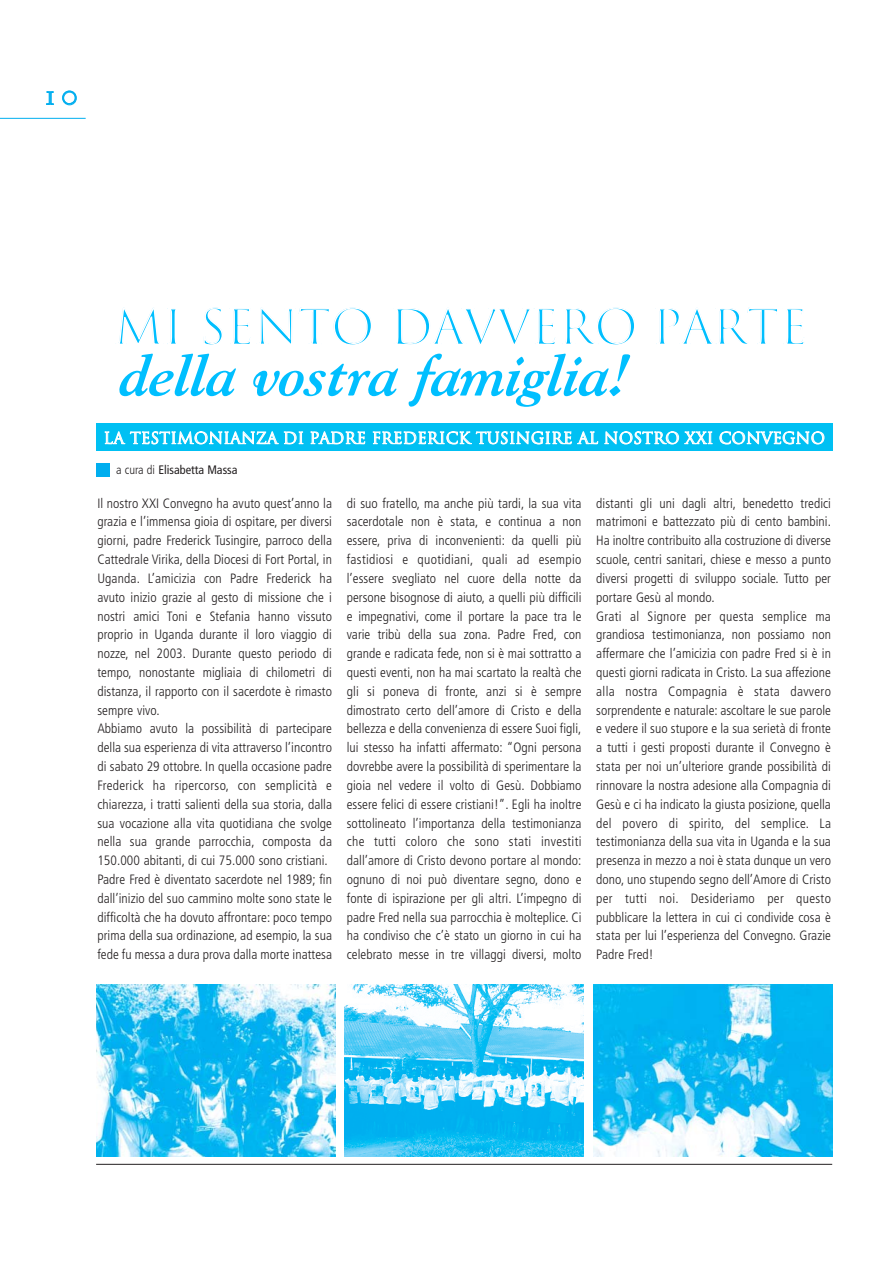
<style>
.page{position:relative;width:893px;height:1263px;background:#fff}
.page>*{position:absolute;margin:0;border:0;box-sizing:border-box;transform-origin:0 0}
.t1{font:italic 700 57.75px "Goudy";color:#00bfff}
.t2{font:47.4px "Trajan";letter-spacing:-.02em;color:#00bfff}
.t3{font:30.75px "Democratica";color:#00aeef}
.t4{font:15.6px "Trajan";letter-spacing:.005em;color:#fff}
.t5{font:300 condensed 13.5px/18.8px "Frutiger";letter-spacing:.005em;color:#231f20}
.t6{font:condensed 12.3px "Frutiger";color:#231f20}
.s1{font-weight:300}
</style>
<div class="page">
<hr style="left:96px;top:1164px;width:736px;height:1px;background:#231f20">
<hr style="left:0;top:118px;width:86px;height:1px;background:#00aeef">
<div style="left:96px;top:423px;width:736px;height:28px;background:#00c0f3"></div>
<img style="left:96px;top:985px;width:239px;height:171px">
<img style="left:593px;top:985px;width:239px;height:172px">
<img style="left:344px;top:985px;width:239px;height:172px">
<div style="left:96px;top:463px;width:13px;height:14px;background:#00aeef"></div>
<p class="t3" style="left:44px;top:84px;width:36px">10</p>
<p class="t2" style="left:114px;top:300px;width:695px">MI SENTO DAVVERO PARTE</p>
<p class="t1" style="left:118px;top:354px;width:520px">della vostra famiglia!</p>
<p class="t4" style="left:104px;top:429px;width:723px">LA TESTIMONIANZA DI PADRE FREDERICK TUSINGIRE AL NOSTRO XXI CONVEGNO</p>
<p class="t6" style="left:116px;top:464px;width:123px"><span class="s1">a cura di</span> Elisabetta Massa</p>
<p class="t5" style="left:97px;top:495px;width:236px">Il nostro XXI Convegno ha avuto quest’anno la grazia e l’immensa gioia di ospitare, per diversi giorni, padre Frederick Tusingire, parroco della Cattedrale Virika, della Diocesi di Fort Portal, in Uganda. L’amicizia con Padre Frederick ha avuto inizio grazie al gesto di missione che i nostri amici Toni e Stefania hanno vissuto proprio in Uganda durante il loro viaggio di nozze, nel 2003. Durante questo periodo di tempo, nonostante migliaia di chilometri di distanza, il rapporto con il sacerdote è rimasto sempre vivo.<br>Abbiamo avuto la possibilità di partecipare della sua esperienza di vita attraverso l’incontro di sabato 29 ottobre. In quella occasione padre Frederick ha ripercorso, con semplicità e chiarezza, i tratti salienti della sua storia, dalla sua vocazione alla vita quotidiana che svolge nella sua grande parrocchia, composta da 150.000 abitanti, di cui 75.000 sono cristiani.<br>Padre Fred è diventato sacerdote nel 1989; fin dall’inizio del suo cammino molte sono state le difficoltà che ha dovuto affrontare: poco tempo prima della sua ordinazione, ad esempio, la sua fede fu messa a dura prova dalla morte inattesa</p>
<p class="t5" style="left:347px;top:495px;width:236px;text-align:justify">di suo fratello, ma anche più tardi, la sua vita sacerdotale non è stata, e continua a non essere, priva di inconvenienti: da quelli più fastidiosi e quotidiani, quali ad esempio l’essere svegliato nel cuore della notte da persone bisognose di aiuto, a quelli più difficili e impegnativi, come il portare la pace tra le varie tribù della sua zona. Padre Fred, con grande e radicata fede, non si è mai sottratto a questi eventi, non ha mai scartato la realtà che gli si poneva di fronte, anzi si è sempre dimostrato certo dell’amore di Cristo e della bellezza e della convenienza di essere Suoi figli, lui stesso ha infatti affermato: “Ogni persona dovrebbe avere la possibilità di sperimentare la gioia nel vedere il volto di Gesù. Dobbiamo essere felici di essere cristiani!”. Egli ha inoltre sottolineato l’importanza della testimonianza che tutti coloro che sono stati investiti dall’amore di Cristo devono portare al mondo: ognuno di noi può diventare segno, dono e fonte di ispirazione per gli altri. L’impegno di padre Fred nella sua parrocchia è molteplice. Ci ha condiviso che c’è stato un giorno in cui ha celebrato messe in tre villaggi diversi, molto</p>
<p class="t5" style="left:596px;top:495px;width:236px">distanti gli uni dagli altri, benedetto tredici matrimoni e battezzato più di cento bambini.<br>Ha inoltre contribuito alla costruzione di diverse scuole, centri sanitari, chiese e messo a punto diversi progetti di sviluppo sociale. Tutto per portare Gesù al mondo.<br>Grati al Signore per questa semplice ma grandiosa testimonianza, non possiamo non affermare che l’amicizia con padre Fred si è in questi giorni radicata in Cristo. La sua affezione alla nostra Compagnia è stata davvero sorprendente e naturale: ascoltare le sue parole e vedere il suo stupore e la sua serietà di fronte a tutti i gesti proposti durante il Convegno è stata per noi un’ulteriore grande possibilità di rinnovare la nostra adesione alla Compagnia di Gesù e ci ha indicato la giusta posizione, quella del povero di spirito, del semplice. La testimonianza della sua vita in Uganda e la sua presenza in mezzo a noi è stata dunque un vero dono, uno stupendo segno dell’Amore di Cristo per tutti noi. Desideriamo per questo pubblicare la lettera in cui ci condivide cosa è stata per lui l’esperienza del Convegno. Grazie Padre Fred!</p>
</div>
